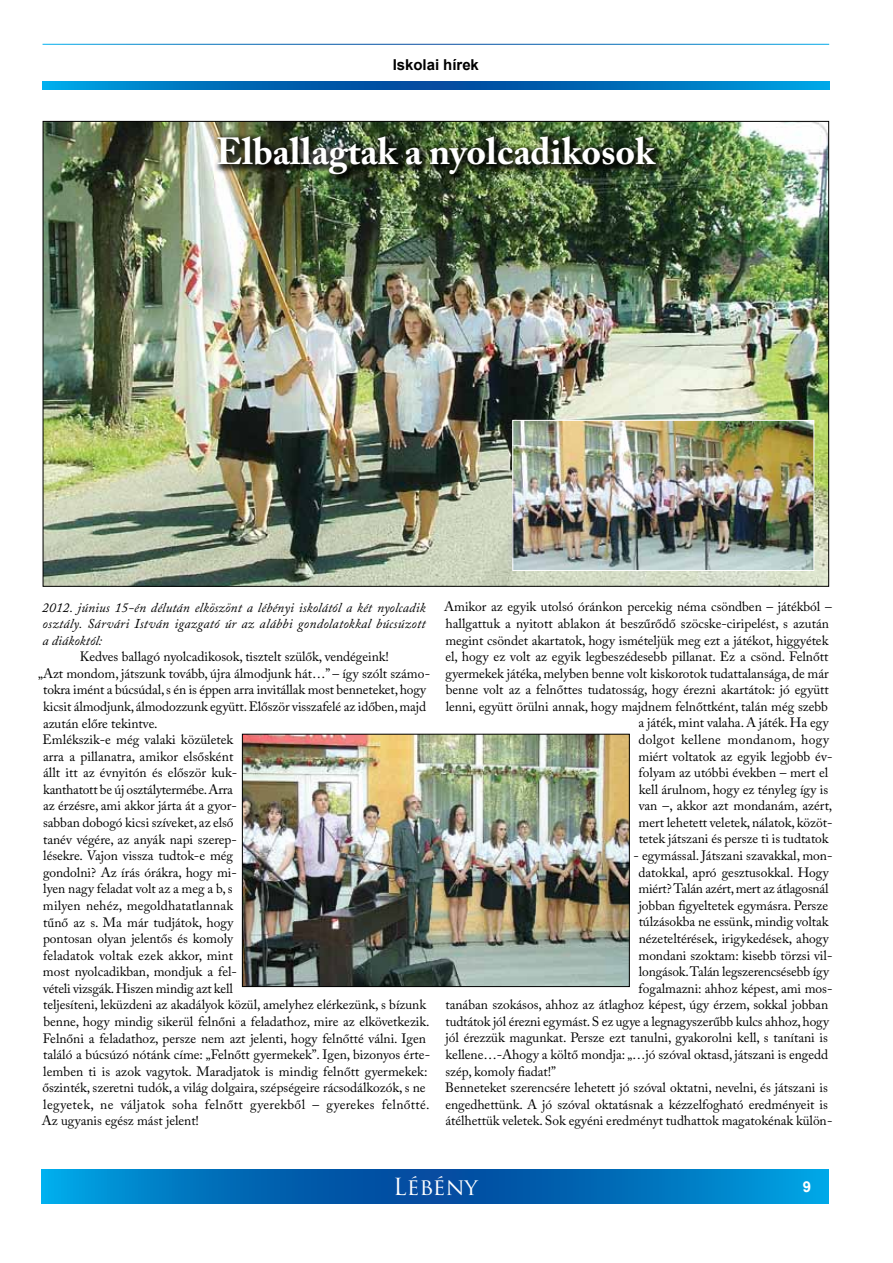
<style>
.page{position:relative;width:893px;height:1263px;background:#fff}
.page>*{position:absolute;margin:0;border:0;box-sizing:border-box;transform-origin:0 0}
.t1{font:700 37.5px "Adobe Caslon Pro";color:#fff}
.t2{font:22.95px "Trajan Pro";color:#fff}
.t3{font:700 15px "Arial";letter-spacing:-.005em;color:#000}
.t4{font:700 15px "Arial";color:#fff}
.t5{font:13.5px "Adobe Caslon Pro";letter-spacing:-.005em;color:#000}
.t6{font:italic 13.5px/16.6px "Adobe Caslon Pro";letter-spacing:.02em;color:#000;text-align:justify}
.t7{font:13.5px "Adobe Caslon Pro";letter-spacing:.025em;color:#000}
.t8{font:13.5px "Adobe Caslon Pro";letter-spacing:.02em;color:#000}
</style>
<div class="page">
<svg style="left:42px;top:1169px;width:786px;height:34px;background:#0071bc"></svg>
<svg style="left:42px;top:81px;width:787px;height:9px;background:#0071bc"></svg>
<img style="left:45px;top:123px;width:782px;height:461px">
<img style="left:514px;top:422px;width:298px;height:147px">
<div style="left:512px;top:420px;width:302px;height:151px;border:1px solid #fff"></div>
<div style="left:213px;top:132px;width:453px;height:53px;background:#000;opacity:.75"></div>
<img style="left:244px;top:736px;width:383px;height:249px">
<div style="left:242px;top:734px;width:387px;height:253px;border:1px solid #000"></div>
<p class="t3" style="left:393px;top:55px;width:88px">Iskolai hírek</p>
<h1 class="t1" style="left:216px;top:129px;width:440px">Elballagtak a nyolcadikosok</h1>
<p class="t6" style="left:42px;top:598px;width:385px">2012. június 15-én délután elköszönt a lébényi iskolától a két nyolcadik osztály. Sárvári István igazgató úr az alábbi gondolatokkal búcsúzott a diákoktól:</p>
<p class="t5" style="left:80px;top:649px;width:310px">Kedves ballagó nyolcadikosok, tisztelt szülők, vendégeink!</p>
<p class="t5" style="left:38px;top:665px;width:394px">„Azt mondom, játszunk tovább, újra álmodjunk hát…” – így szólt számo-</p>
<p class="t5" style="left:43px;top:682px;width:384px">tokra imént a búcsúdal, s én is éppen arra invitállak most benneteket, hogy</p>
<p class="t5" style="left:43px;top:698px;width:384px">kicsit álmodjunk, álmodozzunk együtt. Először visszafelé az időben, majd</p>
<p class="t5" style="left:43px;top:715px;width:116px">azután előre tekintve.</p>
<p class="t5" style="left:43px;top:732px;width:192px">Emlékszik-e még valaki közületek</p>
<p class="t5" style="left:43px;top:748px;width:192px">arra a pillanatra, amikor elsősként</p>
<p class="t5" style="left:43px;top:765px;width:196px">állt itt az évnyitón és először kuk-</p>
<p class="t5" style="left:43px;top:781px;width:191px">kanthatott be új osztálytermébe. Arra</p>
<p class="t5" style="left:43px;top:798px;width:195px">az érzésre, ami akkor járta át a gyor-</p>
<p class="t5" style="left:43px;top:814px;width:192px">sabban dobogó kicsi szíveket, az első</p>
<p class="t5" style="left:43px;top:831px;width:195px">tanév végére, az anyák napi szerep-</p>
<p class="t5" style="left:43px;top:848px;width:191px">lésekre. Vajon vissza tudtok-e még</p>
<p class="t5" style="left:43px;top:864px;width:196px">gondolni? Az írás órákra, hogy mi-</p>
<p class="t5" style="left:43px;top:881px;width:191px">lyen nagy feladat volt az a meg a b, s</p>
<p class="t5" style="left:43px;top:897px;width:192px">milyen nehéz, megoldhatatlannak</p>
<p class="t5" style="left:43px;top:914px;width:192px">tűnő az s. Ma már tudjátok, hogy</p>
<p class="t5" style="left:43px;top:930px;width:192px">pontosan olyan jelentős és komoly</p>
<p class="t5" style="left:43px;top:947px;width:192px">feladatok voltak ezek akkor, mint</p>
<p class="t5" style="left:43px;top:964px;width:196px">most nyolcadikban, mondjuk a fel-</p>
<p class="t5" style="left:43px;top:980px;width:191px">vételi vizsgák. Hiszen mindig azt kell</p>
<p class="t5" style="left:43px;top:997px;width:384px">teljesíteni, leküzdeni az akadályok közül, amelyhez elérkezünk, s bízunk</p>
<p class="t5" style="left:43px;top:1013px;width:387px">benne, hogy mindig sikerül felnőni a feladathoz, mire az elkövetkezik.</p>
<p class="t5" style="left:43px;top:1030px;width:385px">Felnőni a feladathoz, persze nem azt jelenti, hogy felnőtté válni. Igen</p>
<p class="t5" style="left:43px;top:1046px;width:389px">találó a búcsúzó nótánk címe: „Felnőtt gyermekek”. Igen, bizonyos érte-</p>
<p class="t5" style="left:43px;top:1063px;width:386px">lemben ti is azok vagytok. Maradjatok is mindig felnőtt gyermekek:</p>
<p class="t5" style="left:42px;top:1080px;width:385px">őszinték, szeretni tudók, a világ dolgaira, szépségeire rácsodálkozók, s ne</p>
<p class="t7" style="left:43px;top:1096px;width:388px">legyetek, ne váljatok soha felnőtt gyerekből – gyerekes felnőtté.</p>
<p class="t5" style="left:42px;top:1113px;width:159px">Az ugyanis egész mást jelent!</p>
<p class="t5" style="left:444px;top:599px;width:389px">Amikor az egyik utolsó óránkon percekig néma csöndben – játékból –</p>
<p class="t5" style="left:445px;top:615px;width:385px">hallgattuk a nyitott ablakon át beszűrődő szöcske-ciripelést, s azután</p>
<p class="t5" style="left:445px;top:632px;width:385px">megint csöndet akartatok, hogy ismételjük meg ezt a játékot, higgyétek</p>
<p class="t5" style="left:445px;top:648px;width:384px">el, hogy ez volt az egyik legbeszédesebb pillanat. Ez a csönd. Felnőtt</p>
<p class="t5" style="left:445px;top:665px;width:385px">gyermekek játéka, melyben benne volt kiskorotok tudattalansága, de már</p>
<p class="t5" style="left:446px;top:682px;width:384px">benne volt az a felnőttes tudatosság, hogy érezni akartátok: jó együtt</p>
<p class="t5" style="left:446px;top:698px;width:384px">lenni, együtt örülni annak, hogy majdnem felnőttként, talán még szebb</p>
<p class="t5" style="left:639px;top:715px;width:191px">a játék, mint valaha. A játék. Ha egy</p>
<p class="t8" style="left:638px;top:731px;width:192px">dolgot kellene mondanom, hogy</p>
<p class="t5" style="left:638px;top:748px;width:196px">miért voltatok az egyik legjobb év-</p>
<p class="t5" style="left:639px;top:765px;width:191px">folyam az utóbbi években – mert el</p>
<p class="t5" style="left:639px;top:781px;width:191px">kell árulnom, hogy ez tényleg így is</p>
<p class="t5" style="left:639px;top:798px;width:195px">van –, akkor azt mondanám, azért,</p>
<p class="t5" style="left:638px;top:814px;width:195px">mert lehetett veletek, nálatok, közöt-</p>
<p class="t5" style="left:639px;top:831px;width:191px">tetek játszani és persze ti is tudtatok</p>
<p class="t5" style="left:633px;top:847px;width:201px">- egymással. Játszani szavakkal, mon-</p>
<p class="t5" style="left:638px;top:864px;width:192px">datokkal, apró gesztusokkal. Hogy</p>
<p class="t5" style="left:638px;top:881px;width:192px">miért? Talán azért, mert az átlagosnál</p>
<p class="t5" style="left:639px;top:897px;width:191px">jobban figyeltetek egymásra. Persze</p>
<p class="t5" style="left:639px;top:914px;width:191px">túlzásokba ne essünk, mindig voltak</p>
<p class="t5" style="left:639px;top:930px;width:192px">nézeteltérések, irigykedések, ahogy</p>
<p class="t5" style="left:638px;top:947px;width:196px">mondani szoktam: kisebb törzsi vil-</p>
<p class="t5" style="left:639px;top:963px;width:192px">longások. Talán legszerencsésebb így</p>
<p class="t5" style="left:639px;top:980px;width:195px">fogalmazni: ahhoz képest, ami mos-</p>
<p class="t5" style="left:445px;top:997px;width:384px">tanában szokásos, ahhoz az átlaghoz képest, úgy érzem, sokkal jobban</p>
<p class="t5" style="left:445px;top:1013px;width:385px">tudtátok jól érezni egymást. S ez ugye a legnagyszerűbb kulcs ahhoz, hogy</p>
<p class="t5" style="left:445px;top:1030px;width:384px">jól érezzük magunkat. Persze ezt tanulni, gyakorolni kell, s tanítani is</p>
<p class="t5" style="left:446px;top:1046px;width:384px">kellene…-Ahogy a költő mondja: „…jó szóval oktasd, játszani is engedd</p>
<p class="t5" style="left:445px;top:1063px;width:112px">szép, komoly fiadat!”</p>
<p class="t5" style="left:445px;top:1079px;width:384px">Benneteket szerencsére lehetett jó szóval oktatni, nevelni, és játszani is</p>
<p class="t5" style="left:445px;top:1096px;width:384px">engedhettünk. A jó szóval oktatásnak a kézzelfogható eredményeit is</p>
<p class="t5" style="left:445px;top:1113px;width:389px">átélhettük veletek. Sok egyéni eredményt tudhattok magatokénak külön-</p>
<h2 class="t2" style="left:393px;top:1172px;width:86px">Lébény</h2>
<p class="t4" style="left:803px;top:1177px;width:10px">9</p>
</div>
